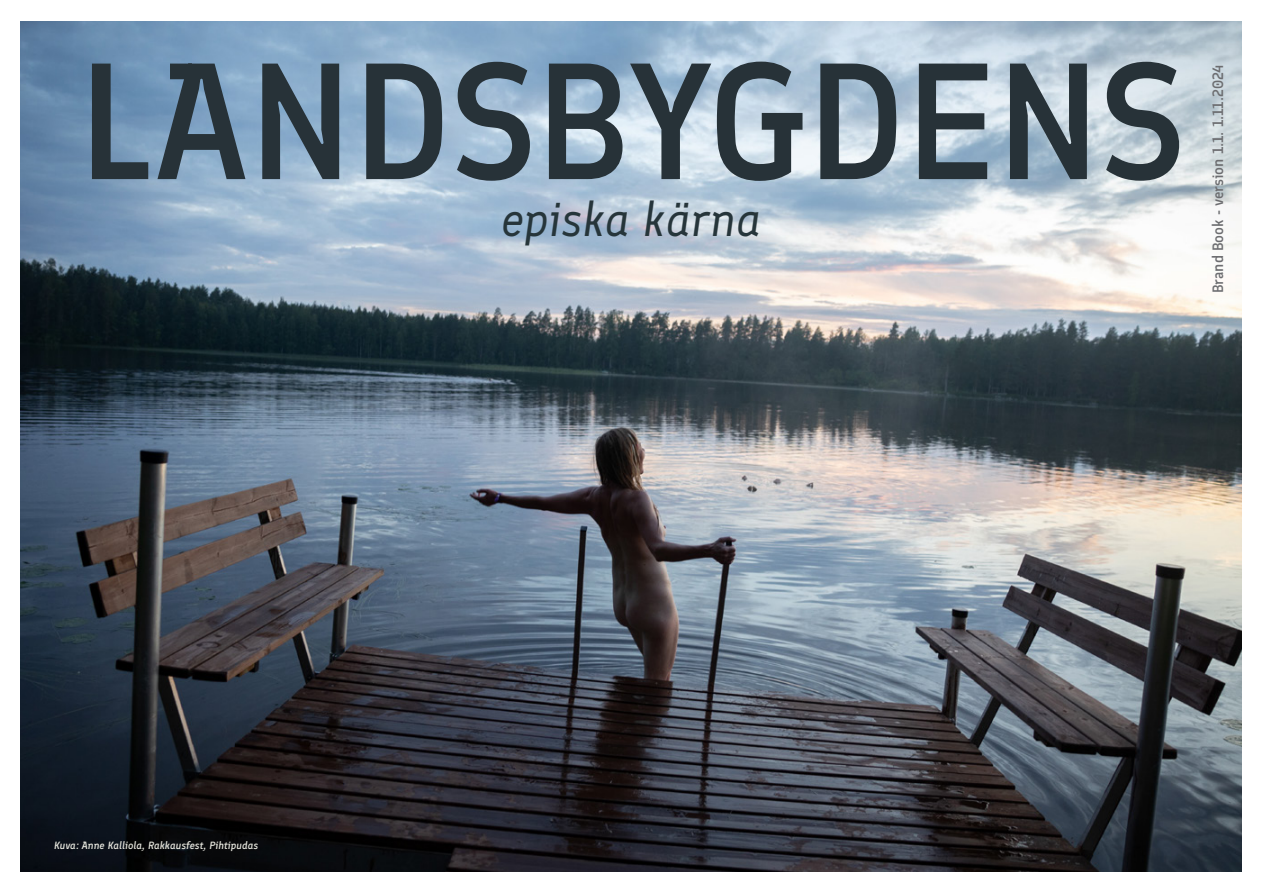
<style>
.page{position:relative;width:1263px;height:893px;background:#fff}
.page>*{position:absolute;margin:0;border:0;box-sizing:border-box;transform-origin:0 0}
.t1{font:500 165px "Finlandica";color:#273238}
.t2{font:italic 47.4px "Finlandica";color:#26353a}
.t3{font:500 15px "Finlandica";color:#6c6d70}
.Kuvateksti{font:italic 500 10.5px "Finlandica";color:#e6e6dd}
</style>
<div class="page">
<img style="left:21px;top:21px;width:1221px;height:851px">
<p class="t1" style="left:78px;top:15px;width:1107px">LANDSBYGDENS</p>
<p class="t2" style="left:501px;top:189px;width:262px">episka kärna</p>
<p class="t3" style="left:1208px;top:293px;width:230px;rotate:-90deg">Brand Book - version 1.1. 1.11.2024</p>
<p class="Kuvateksti" style="left:54px;top:838px;width:206px">Kuva: Anne Kalliola, Rakkausfest, Pihtipudas</p>
</div>
